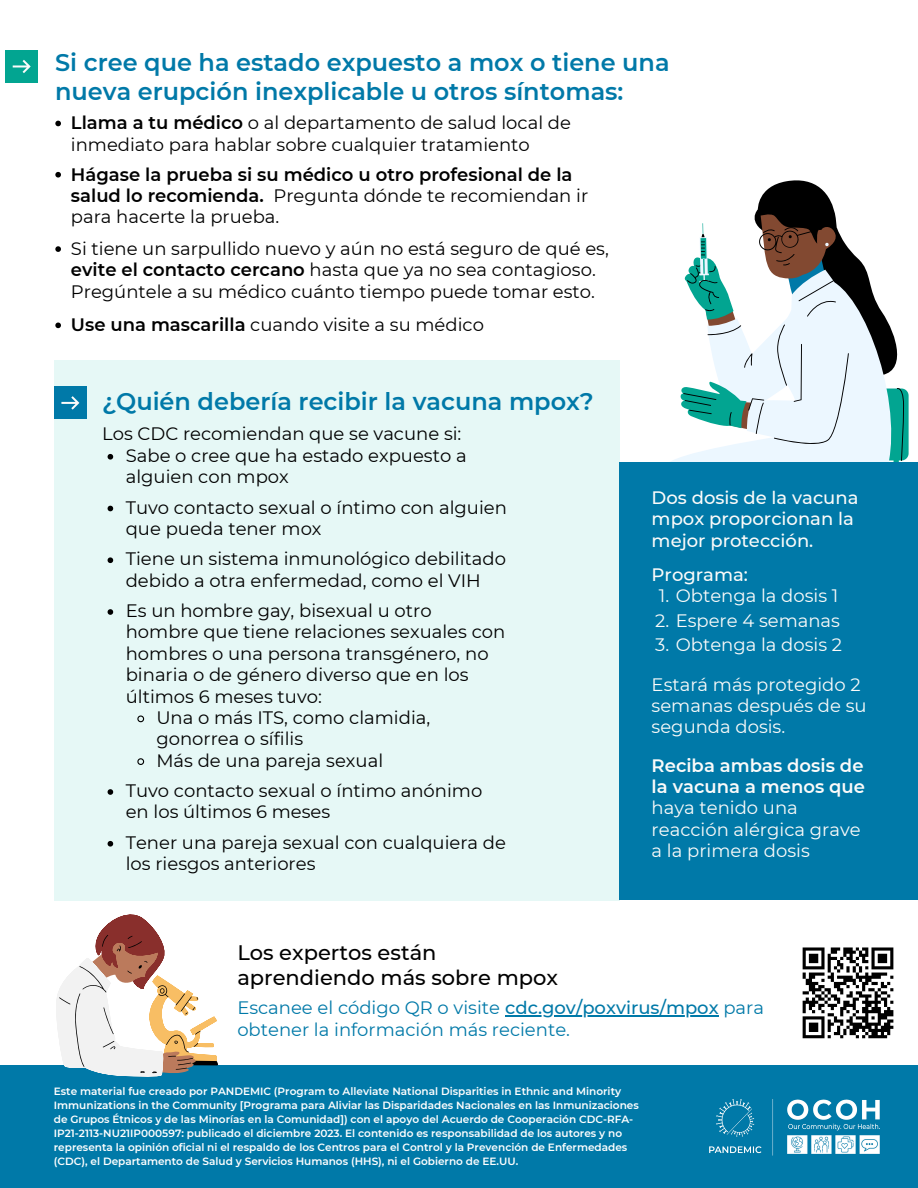
<style>
.page{position:relative;width:918px;height:1188px;background:#fff}
.page>*{position:absolute;margin:0;border:0;box-sizing:border-box;transform-origin:0 0}
.t1{font:600 24px/28.2px "Montserrat";color:#0079a8}
.t2{font:500 21px "Montserrat";color:#000}
.t3{font:18px/21.3px "Montserrat";color:#000}
.t4{font:18px/21.3px "Montserrat";color:#fbfbfa}
.t5{font:600 18px/21.3px "Montserrat";color:#000}
.t6{font:18px/21.3px "Montserrat";color:#0079a8}
.t7{font:500 18px/21.3px "Montserrat";color:#fbfbfa}
.t8{font:600 10.5px/14px "Montserrat";color:#fff}
.s1{font-weight:600}
.s2{font-weight:400}
.s3{font-weight:500}
</style>
<div class="page">
<div style="left:0;top:1065px;width:918px;height:123px;background:#0079a8"></div>
<img style="left:709px;top:1099px;width:171px;height:57px">
<div style="left:54px;top:360px;width:566px;height:541px;background:#e6f8f6"></div>
<svg style="left:678px;top:180px;width:231px;height:283px"></svg>
<div style="left:620px;top:463px;width:298px;height:437px;background:#0079a8"></div>
<svg style="left:55px;top:121px;width:6px;height:5px"></svg>
<svg style="left:55px;top:172px;width:6px;height:6px"></svg>
<svg style="left:55px;top:246px;width:6px;height:6px"></svg>
<svg style="left:55px;top:323px;width:6px;height:5px"></svg>
<svg style="left:108px;top:454px;width:5px;height:6px"></svg>
<svg style="left:108px;top:506px;width:5px;height:5px"></svg>
<svg style="left:108px;top:557px;width:5px;height:6px"></svg>
<svg style="left:108px;top:609px;width:5px;height:6px"></svg>
<svg style="left:137px;top:715px;width:8px;height:8px"></svg>
<svg style="left:137px;top:758px;width:8px;height:7px"></svg>
<svg style="left:108px;top:789px;width:5px;height:6px"></svg>
<svg style="left:108px;top:841px;width:5px;height:6px"></svg>
<div style="left:5px;top:50px;width:33px;height:33px;background:#02a591"></div>
<svg style="left:13px;top:60px;width:18px;height:13px"></svg>
<div style="left:54px;top:387px;width:32px;height:32px;background:#0079a8"></div>
<svg style="left:61px;top:396px;width:18px;height:14px"></svg>
<hr style="left:505px;top:1015px;width:214px;height:2px;background:#0079a8">
<svg style="left:802px;top:947px;width:92px;height:92px"></svg>
<svg style="left:56px;top:914px;width:162px;height:163px"></svg>
<p class="t1" style="left:55px;top:49px;width:616px">Si cree que ha estado expuesto a mox o tiene una nueva erupción inexplicable u otros síntomas:</p>
<p class="t3" style="left:71px;top:112px;width:501px"><span class="s1">Llama a tu médico</span> o al departamento de salud local de inmediato para hablar sobre cualquier tratamiento</p>
<p class="t5" style="left:71px;top:164px;width:519px">Hágase la prueba si su médico u otro profesional de la salud lo recomienda. <span class="s2">Pregunta dónde te recomiendan ir para hacerte la prueba.</span></p>
<p class="t3" style="left:71px;top:238px;width:539px">Si tiene un sarpullido nuevo y aún no está seguro de qué es, <span class="s1">evite el contacto cercano</span> hasta que ya no sea contagioso.<br>Pregúntele a su médico cuánto tiempo puede tomar esto.</p>
<p class="t3" style="left:71px;top:314px;width:415px"><span class="s1">Use una mascarilla</span> cuando visite a su médico</p>
<p class="t1" style="left:102px;top:388px;width:493px">¿Quién debería recibir la vacuna mpox?</p>
<p class="t3" style="left:126px;top:445px;width:342px">Sabe o cree que ha estado expuesto a alguien con mpox</p>
<p class="t3" style="left:126px;top:496px;width:383px">Tuvo contacto sexual o íntimo con alguien que pueda tener mox</p>
<p class="t3" style="left:126px;top:548px;width:382px">Tiene un sistema inmunológico debilitado debido a otra enfermedad, como el VIH</p>
<p class="t3" style="left:126px;top:600px;width:381px">Es un hombre gay, bisexual u otro hombre que tiene relaciones sexuales con hombres o una persona transgénero, no binaria o de género diverso que en los últimos 6 meses tuvo:</p>
<p class="t3" style="left:156px;top:707px;width:275px">Una o más ITS, como clamidia, gonorrea o sífilis</p>
<p class="t3" style="left:156px;top:750px;width:228px">Más de una pareja sexual</p>
<p class="t3" style="left:126px;top:780px;width:358px">Tuvo contacto sexual o íntimo anónimo en los últimos 6 meses</p>
<p class="t3" style="left:126px;top:832px;width:382px">Tener una pareja sexual con cualquiera de los riesgos anteriores</p>
<p class="t3" style="left:102px;top:423px;width:361px">Los CDC recomiendan que se vacune si:</p>
<p class="t7" style="left:652px;top:487px;width:208px">Dos dosis de la vacuna mpox proporcionan la</p>
<p class="t7" style="left:652px;top:530px;width:163px">mejor protección.</p>
<p class="t7" style="left:652px;top:564px;width:98px">Programa:</p>
<p class="t4" style="left:659px;top:585px;width:181px">1. Obtenga la dosis 1</p>
<p class="t4" style="left:655px;top:610px;width:186px">2. Espere 4 semanas</p>
<p class="t4" style="left:655px;top:634px;width:188px">3. Obtenga la dosis 2</p>
<p class="t4" style="left:652px;top:673px;width:217px">Estará más protegido 2 semanas después de su segunda dosis.</p>
<p class="t4" style="left:652px;top:754px;width:215px"><span class="s1">Reciba ambas dosis de la vacuna a menos que </span>haya tenido una reacción alérgica grave a la primera dosis</p>
<p class="t2" style="left:237px;top:940px;width:201px">Los expertos están</p>
<p class="t2" style="left:237px;top:965px;width:322px">aprendiendo más sobre mpox</p>
<p class="t6" style="left:237px;top:997px;width:528px">Escanee el código QR o visite <span class="s3">cdc.gov/poxvirus/mpox</span> para obtener la información más reciente.</p>
<p class="t8" style="left:54px;top:1084px;width:586px">Este material fue creado por PANDEMIC (Program to Alleviate National Disparities in Ethnic and Minority Immunizations in the Community [Programa para Aliviar las Disparidades Nacionales en las Inmunizaciones de Grupos Étnicos y de las Minorías en la Comunidad]) con el apoyo del Acuerdo de Cooperación CDC-RFA-IP21-2113-NU21IP000597: publicado el diciembre 2023. El contenido es responsabilidad de los autores y no representa la opinión oficial ni el respaldo de los Centros para el Control y la Prevención de Enfermedades (CDC), el Departamento de Salud y Servicios Humanos (HHS), ni el Gobierno de EE.UU.</p>
</div>
